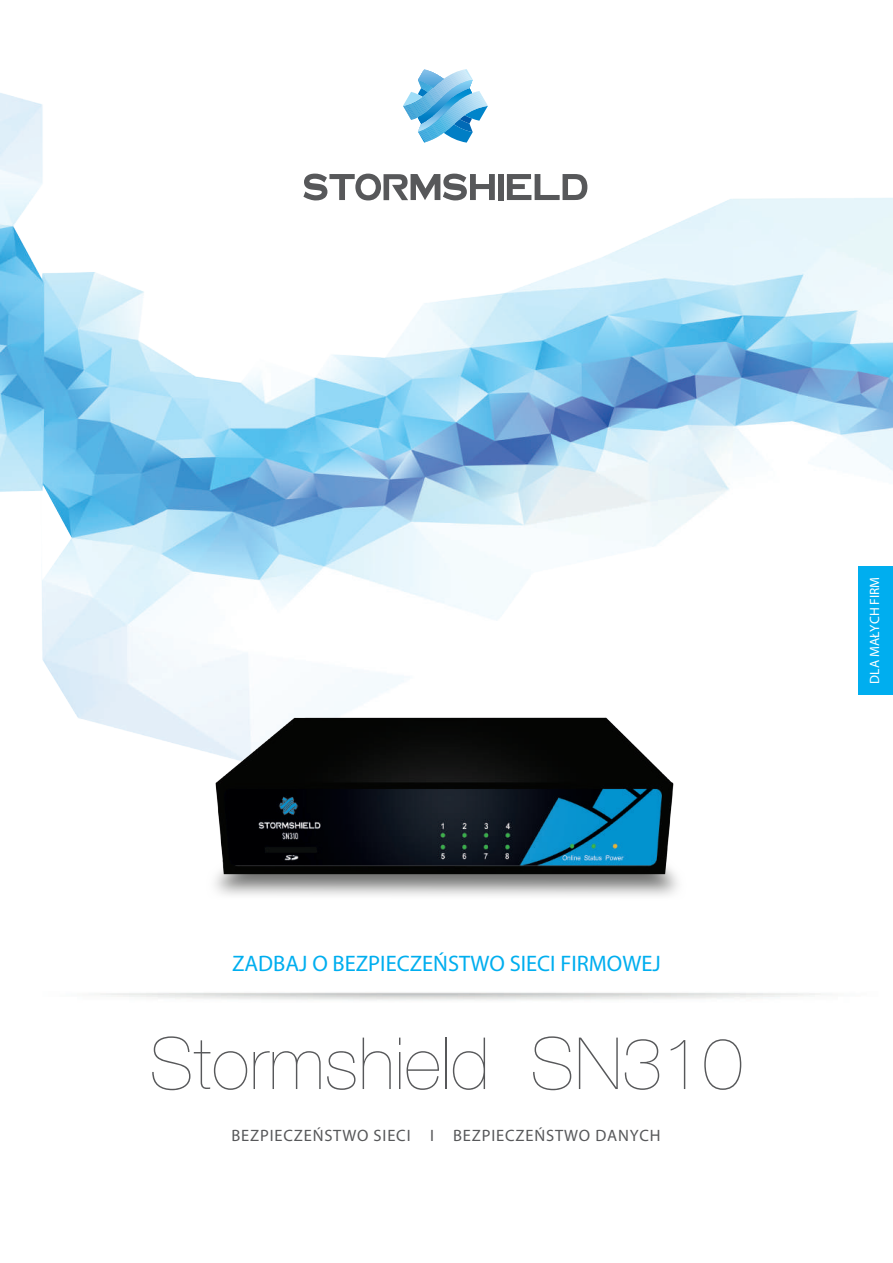
<style>
.page{position:relative;width:893px;height:1263px;background:#fff}
.page>*{position:absolute;margin:0;border:0;box-sizing:border-box;transform-origin:0 0}
.t1{font:200 72px "Helvetica Neue LT Pro";letter-spacing:.005em;color:#57585a}
.t2{font:22.5px "Myriad Pro";color:#00aeef}
.t3{font:16.5px "Myriad Pro";letter-spacing:.05em;color:#57585a}
.t4{font:13.5px "Myriad Pro";color:#fff}
</style>
<div class="page">
<img style="left:0;top:93px;width:893px;height:642px">
<div style="left:859px;top:566px;width:34px;height:128px;background:#00aeef"></div>
<div style="left:498px;top:174px;width:6px;height:26px;background:#57585a"></div>
<svg style="left:507px;top:174px;width:80px;height:26px"></svg>
<svg style="left:303px;top:174px;width:192px;height:26px"></svg>
<svg style="left:403px;top:69px;width:85px;height:74px"></svg>
<hr style="left:418px;top:69px;width:26px;height:2px;background:#84bfe8">
<img style="left:144px;top:693px;width:599px;height:203px">
<h2 class="t2" style="left:232px;top:950px;width:430px">ZADBAJ O BEZPIECZEŃSTWO SIECI FIRMOWEJ</h2>
<h1 class="t1" style="left:150px;top:1022px;width:594px">Stormshield SN310</h1>
<p class="t3" style="left:231px;top:1125px;width:431px">BEZPIECZEŃSTWO SIECI I BEZPIECZEŃSTWO DANYCH</p>
<p class="t4" style="left:866px;top:684px;width:108px;rotate:-90deg">DLA MAŁYCH FIRM</p>
</div>
